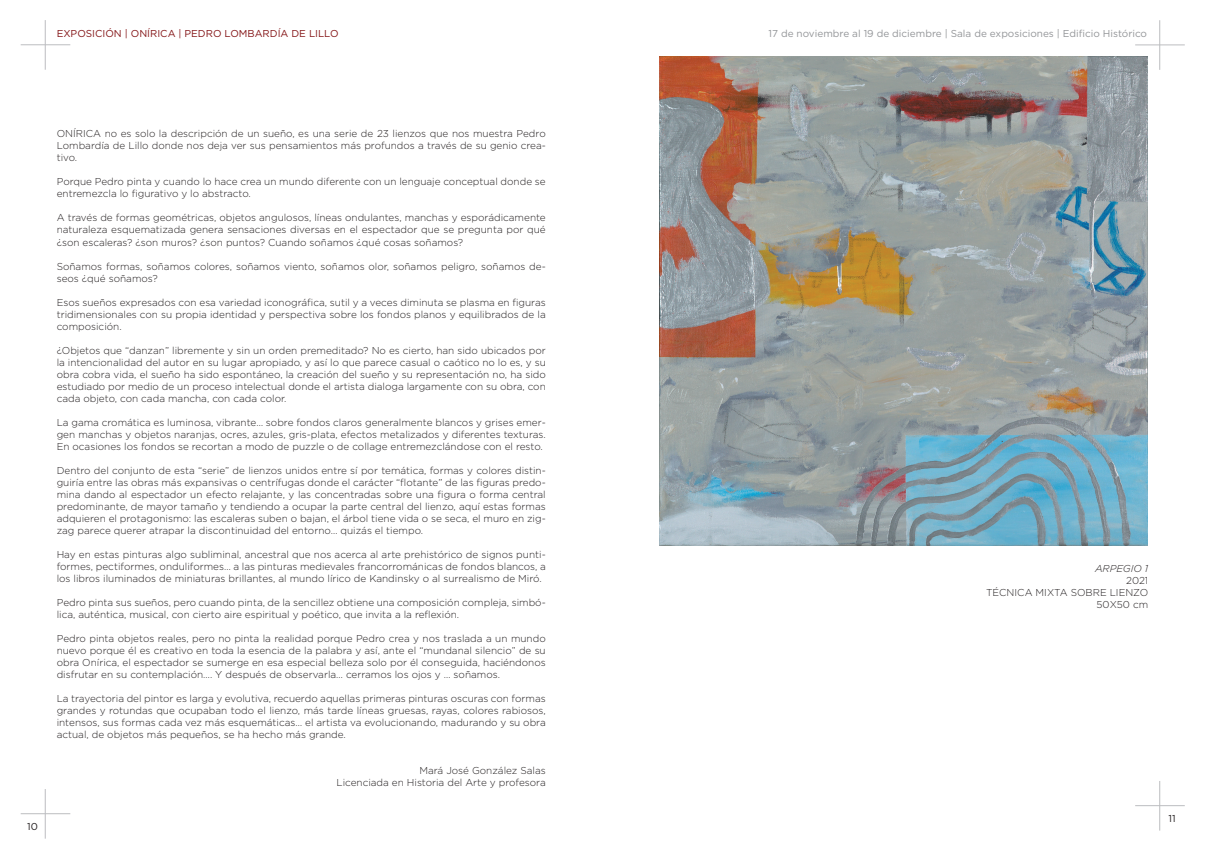
<style>
.page{position:relative;width:1205px;height:851px;background:#fff}
.page>*{position:absolute;margin:0;border:0;box-sizing:border-box;transform-origin:0 0}
.t1{font:300 10px/12px "Gotham";color:#231f20;text-align:justify}
.t2{font:10px "Gotham";color:#939598}
.t3{font:10px "Gotham";color:#841517}
.t4{font:italic 300 10px "Gotham";color:#231f20}
.t5{font:10px "Gotham";color:#231f20}
</style>
<div class="page">
<hr style="left:45px;top:20px;width:1px;height:50px;background:#bcbdc0">
<hr style="left:45px;top:788px;width:1px;height:50px;background:#bcbdc0">
<hr style="left:21px;top:44px;width:49px;height:1px;background:#bcbdc0">
<hr style="left:21px;top:813px;width:49px;height:1px;background:#bcbdc0">
<hr style="left:1159px;top:20px;width:1px;height:50px;background:#bcbdc0">
<hr style="left:1159px;top:780px;width:1px;height:50px;background:#bcbdc0">
<hr style="left:1135px;top:45px;width:50px;height:1px;background:#bcbdc0">
<hr style="left:1135px;top:805px;width:50px;height:1px;background:#bcbdc0">
<img style="left:659px;top:57px;width:489px;height:488px">
<p class="t3" style="left:57px;top:27px;width:283px">EXPOSICIÓN | ONÍRICA | PEDRO LOMBARDÍA DE LILLO</p>
<p class="t2" style="left:768px;top:27px;width:380px">17 de noviembre al 19 de diciembre | Sala de exposiciones | Edificio Histórico</p>
<p class="t5" style="left:27px;top:820px;width:12px">10</p>
<p class="t1" style="left:57px;top:128px;width:491px">ONÍRICA no es solo la descripción de un sueño, es una serie de 23 lienzos que nos muestra Pedro Lombardía de Lillo donde nos deja ver sus pensamientos más profundos a través de su genio crea&shy;tivo.</p>
<p class="t1" style="left:57px;top:176px;width:490px">Porque Pedro pinta y cuando lo hace crea un mundo diferente con un lenguaje conceptual donde se entremezcla lo figurativo y lo abstracto.</p>
<p class="t1" style="left:57px;top:212px;width:491px">A través de formas geométricas, objetos angulosos, líneas ondulantes, manchas y esporádicamente naturaleza esquematizada genera sensaciones diversas en el espectador que se pregunta por qué ¿son escaleras? ¿son muros? ¿son puntos? Cuando soñamos ¿qué cosas soñamos?</p>
<p class="t1" style="left:57px;top:260px;width:490px">Soñamos formas, soñamos colores, soñamos viento, soñamos olor, soñamos peligro, soñamos de&shy;seos ¿qué soñamos?</p>
<p class="t1" style="left:57px;top:296px;width:490px">Esos sueños expresados con esa variedad iconográfica, sutil y a veces diminuta se plasma en figuras tridimensionales con su propia identidad y perspectiva sobre los fondos planos y equilibrados de la composición.</p>
<p class="t1" style="left:57px;top:344px;width:491px">¿Objetos que “danzan” libremente y sin un orden premeditado? No es cierto, han sido ubicados por la intencionalidad del autor en su lugar apropiado, y así lo que parece casual o caótico no lo es, y su obra cobra vida, el sueño ha sido espontáneo, la creación del sueño y su representación no, ha sido estudiado por medio de un proceso intelectual donde el artista dialoga largamente con su obra, con cada objeto, con cada mancha, con cada color.</p>
<p class="t1" style="left:57px;top:416px;width:490px">La gama cromática es luminosa, vibrante… sobre fondos claros generalmente blancos y grises emer&shy;gen manchas y objetos naranjas, ocres, azules, gris-plata, efectos metalizados y diferentes texturas.<br>En ocasiones los fondos se recortan a modo de puzzle o de collage entremezclándose con el resto.</p>
<p class="t1" style="left:57px;top:464px;width:491px">Dentro del conjunto de esta “serie” de lienzos unidos entre sí por temática, formas y colores distin&shy;guiría entre las obras más expansivas o centrífugas donde el carácter “flotante” de las figuras predo&shy;mina dando al espectador un efecto relajante, y las concentradas sobre una figura o forma central predominante, de mayor tamaño y tendiendo a ocupar la parte central del lienzo, aquí estas formas adquieren el protagonismo: las escaleras suben o bajan, el árbol tiene vida o se seca, el muro en zig&shy;zag parece querer atrapar la discontinuidad del entorno… quizás el tiempo.</p>
<p class="t1" style="left:57px;top:548px;width:491px">Hay en estas pinturas algo subliminal, ancestral que nos acerca al arte prehistórico de signos punti&shy;formes, pectiformes, onduliformes… a las pinturas medievales francorrománicas de fondos blancos, a los libros iluminados de miniaturas brillantes, al mundo lírico de Kandinsky o al surrealismo de Miró.</p>
<p class="t1" style="left:57px;top:596px;width:490px">Pedro pinta sus sueños, pero cuando pinta, de la sencillez obtiene una composición compleja, simbó&shy;lica, auténtica, musical, con cierto aire espiritual y poético, que invita a la reflexión.</p>
<p class="t1" style="left:57px;top:632px;width:490px">Pedro pinta objetos reales, pero no pinta la realidad porque Pedro crea y nos traslada a un mundo nuevo porque él es creativo en toda la esencia de la palabra y así, ante el “mundanal silencio” de su obra Onírica, el espectador se sumerge en esa especial belleza solo por él conseguida, haciéndonos disfrutar en su contemplación…. Y después de observarla… cerramos los ojos y … soñamos.</p>
<p class="t1" style="left:57px;top:692px;width:491px">La trayectoria del pintor es larga y evolutiva, recuerdo aquellas primeras pinturas oscuras con formas grandes y rotundas que ocupaban todo el lienzo, más tarde líneas gruesas, rayas, colores rabiosos, intensos, sus formas cada vez más esquemáticas… el artista va evolucionando, madurando y su obra actual, de objetos más pequeños, se ha hecho más grande.</p>
<p class="t1" style="left:336px;top:764px;width:211px;text-align:right">Mará José González Salas<br>Licenciada en Historia del Arte y profesora</p>
<p class="t4" style="left:1095px;top:562px;width:55px">ARPEGIO 1</p>
<p class="t1" style="left:986px;top:574px;width:164px;text-align:right">2021<br>TÉCNICA MIXTA SOBRE LIENZO<br>50X50 cm</p>
<p class="t5" style="left:1168px;top:812px;width:9px">11</p>
</div>
